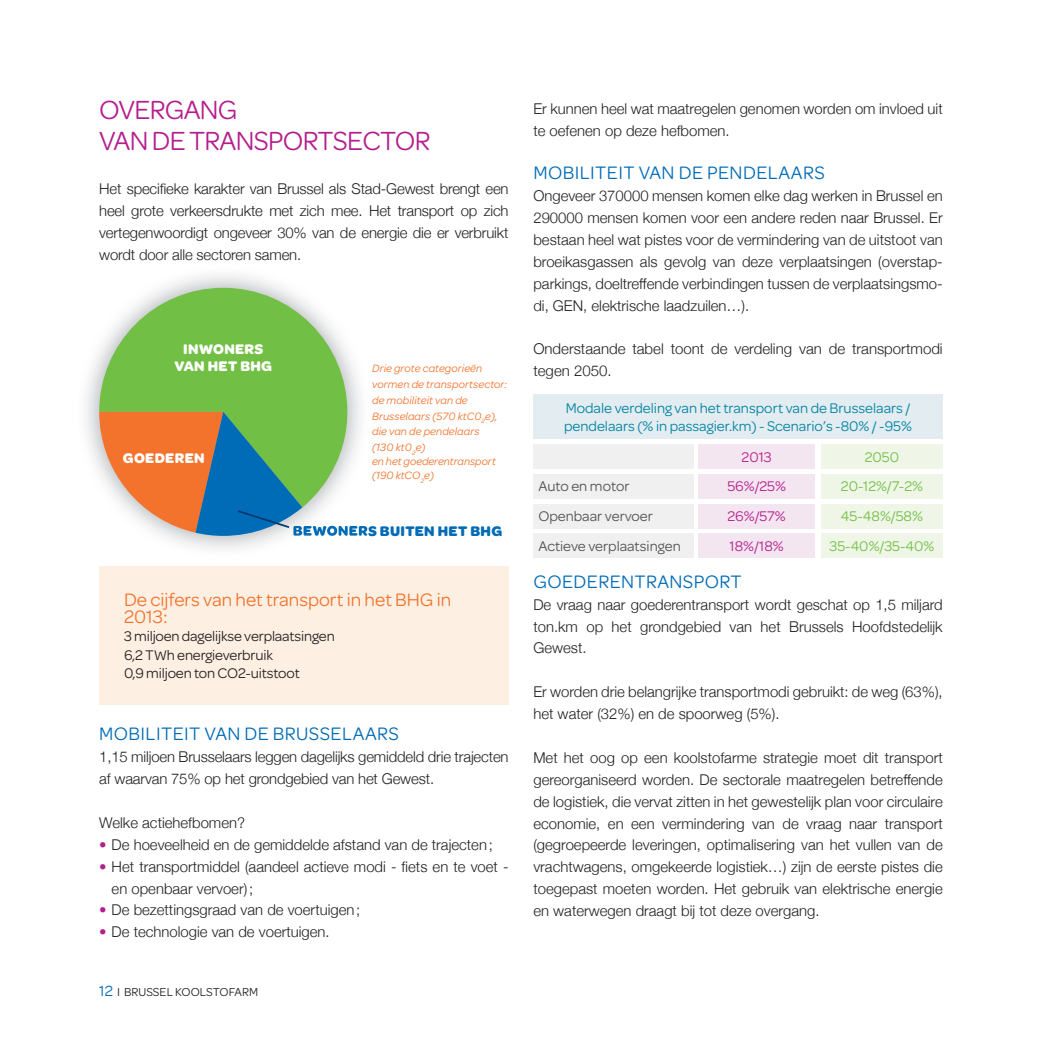
<style>
.page{position:relative;width:1042px;height:1042px;background:#fff}
.page>*{position:absolute;margin:0;border:0;box-sizing:border-box;transform-origin:0 0}
.t1{font:28px/31.5px "Omnes";letter-spacing:-.025em;color:#b41e8d}
.t2{font:19.25px "Omnes";letter-spacing:.02em;color:#006bb6}
.t3{font:19.25px/17.5px "Omnes";color:#f3732c}
.t4{font:300 14.88px/21.9px "Helvetica Neue";color:#231f20}
.t5{font:14.88px/17.5px "Omnes";color:#0082a1}
.t6{font:14.88px/18.4px "Omnes";letter-spacing:-.01em;color:#231f20}
.t7{font:14.88px/29.8px "Omnes";color:#505152}
.t8{font:14.88px/29.8px "Omnes";color:#71bf44;text-align:center}
.t9{font:14.88px/29.8px "Omnes";color:#b41e8d;text-align:center}
.t10{font:700 14.88px/16.6px "Omnes";letter-spacing:.02em;color:#fff;text-align:center}
.t11{font:700 14.88px "Omnes";letter-spacing:.02em;color:#006bb6}
.t12{font:12.25px "Omnes";color:#231f20}
.t13{font:italic 11.38px/15.8px "Omnes";letter-spacing:.01em;color:#f3732c}
.s1{color:#b41e8d}
.s2{font-size:15.75px;color:#006bb6}
</style>
<div class="page">
<div style="left:99px;top:566px;width:409px;height:138px;background:#fdefe2"></div>
<div style="left:533px;top:394px;width:410px;height:45px;background:#e2ecf1"></div>
<div style="left:821px;top:444px;width:122px;height:25px;background:#eff6e8"></div>
<div style="left:821px;top:474px;width:122px;height:25px;background:#eff6e8"></div>
<div style="left:821px;top:504px;width:122px;height:24px;background:#eff6e8"></div>
<div style="left:821px;top:533px;width:122px;height:25px;background:#eff6e8"></div>
<div style="left:698px;top:444px;width:117px;height:25px;background:#f4e6f0"></div>
<div style="left:698px;top:474px;width:117px;height:25px;background:#f4e6f0"></div>
<div style="left:698px;top:504px;width:117px;height:24px;background:#f4e6f0"></div>
<div style="left:698px;top:533px;width:117px;height:25px;background:#f4e6f0"></div>
<div style="left:533px;top:444px;width:160px;height:25px;background:#f0f0f0"></div>
<div style="left:533px;top:474px;width:160px;height:25px;background:#f0f0f0"></div>
<div style="left:533px;top:504px;width:160px;height:24px;background:#f0f0f0"></div>
<div style="left:533px;top:533px;width:160px;height:25px;background:#f0f0f0"></div>
<img style="left:302px;top:526px;width:67px;height:10px">
<svg style="left:99px;top:288px;width:248px;height:219px;fill:#71bf44"></svg>
<svg style="left:99px;top:412px;width:203px;height:124px"></svg>
<h1 class="t1" style="left:99px;top:92px;width:333px">OVERGANG<br>VAN DE TRANSPORTSECTOR</h1>
<p class="t4" style="left:99px;top:177px;width:411px;text-align:justify">Het specifieke karakter van Brussel als Stad-Gewest brengt een heel grote verkeersdrukte met zich mee. Het transport op zich vertegenwoordigt ongeveer 30% van de energie die er verbruikt wordt door alle sectoren samen.</p>
<p class="t10" style="left:174px;top:340px;width:99px">INWONERS<br>VAN HET BHG</p>
<p class="t10" style="left:123px;top:449px;width:83px">GOEDEREN</p>
<p class="t13" style="left:372px;top:360px;width:137px">Drie grote categorieën vormen de transportsector: de mobiliteit van de<br>Brusselaars (570 ktC0<sub>2</sub>e), die van de pendelaars<br>(130 kt0<sub>2</sub>e)</p>
<p class="t13" style="left:372px;top:454px;width:125px;line-height:14px">en het goederentransport (190 ktCO<sub>2</sub>e)</p>
<p class="t11" style="left:293px;top:520px;width:211px">BEWONERS BUITEN HET BHG</p>
<p class="t3" style="left:124px;top:589px;width:329px">De cijfers van het transport in het BHG in<br>2013:</p>
<p class="t6" style="left:124px;top:626px;width:212px">3 miljoen dagelijkse verplaatsingen<br>6,2 TWh energieverbruik<br>0,9 miljoen ton CO2-uitstoot</p>
<p class="t2" style="left:99px;top:721px;width:301px">MOBILITEIT VAN DE BRUSSELAARS</p>
<p class="t4" style="left:99px;top:745px;width:411px">1,15 miljoen Brusselaars leggen dagelijks gemiddeld drie trajecten af waarvan 75% op het grondgebied van het Gewest.</p>
<p class="t4" style="left:99px;top:810px;width:147px">Welke actiehefbomen?</p>
<p class="t4" style="left:99px;top:832px;width:395px"><span class="s1">•</span> De hoeveelheid en de gemiddelde afstand van de trajecten ;</p>
<p class="t4" style="left:112px;top:854px;width:398px;text-indent:-12px"><span class="s1">•</span> Het transportmiddel (aandeel actieve modi - fiets en te voet - en openbaar vervoer) ;</p>
<p class="t4" style="left:99px;top:898px;width:263px"><span class="s1">•</span> De bezettingsgraad van de voertuigen ;</p>
<p class="t4" style="left:99px;top:920px;width:232px"><span class="s1">•</span> De technologie van de voertuigen.</p>
<p class="t12" style="left:99px;top:983px;width:160px"><span class="s2">12</span> I BRUSSEL KOOLSTOFARM</p>
<p class="t4" style="left:533px;top:96px;width:411px">Er kunnen heel wat maatregelen genomen worden om invloed uit te oefenen op deze hefbomen.</p>
<p class="t2" style="left:533px;top:160px;width:293px">MOBILITEIT VAN DE PENDELAARS</p>
<p class="t4" style="left:533px;top:184px;width:411px;text-align:justify">Ongeveer 370000 mensen komen elke dag werken in Brussel en 290000 mensen komen voor een andere reden naar Brussel. Er bestaan heel wat pistes voor de vermindering van de uitstoot van broeikasgassen als gevolg van deze verplaatsingen (overstap&shy;parkings, doeltreffende verbindingen tussen de verplaatsingsmo&shy;di, GEN, elektrische laadzuilen…).</p>
<p class="t4" style="left:533px;top:337px;width:411px">Onderstaande tabel toont de verdeling van de transportmodi tegen 2050.</p>
<p class="t5" style="left:564px;top:399px;width:349px">Modale verdeling van het transport van de Brusselaars / pendelaars (% in passagier.km) - Scenario’s -80% / -95%</p>
<p class="t8" style="left:829px;top:441px;width:107px">2050<br>20-12%/7-2%<br>45-48%/58%<br>35-40%/35-40%</p>
<p class="t9" style="left:727px;top:441px;width:60px">2013<br>56%/25%<br>26%/57%<br>18%/18%</p>
<p class="t7" style="left:538px;top:471px;width:144px">Auto en motor<br>Openbaar vervoer<br>Actieve verplaatsingen</p>
<p class="t2" style="left:533px;top:568px;width:210px">GOEDERENTRANSPORT</p>
<p class="t4" style="left:533px;top:592px;width:411px;text-align:justify">De vraag naar goederentransport wordt geschat op 1,5 miljard ton.km op het grondgebied van het Brussels Hoofdstedelijk Gewest.</p>
<p class="t4" style="left:533px;top:680px;width:411px">Er worden drie belangrijke transportmodi gebruikt: de weg (63%), het water (32%) en de spoorweg (5%).</p>
<p class="t4" style="left:533px;top:745px;width:411px;text-align:justify">Met het oog op een koolstofarme strategie moet dit transport gereorganiseerd worden. De sectorale maatregelen betreffende de logistiek, die vervat zitten in het gewestelijk plan voor cir culaire economie, en een vermindering van de vraag naar transport (gegroepeerde leveringen, optimalisering van het vullen van de vrachtwagens, omgekeerde logistiek…) zijn de eerste pistes die toegepast moeten worden. Het gebruik van elektrische energie en waterwegen draagt bij tot deze overgang.</p>
</div>
